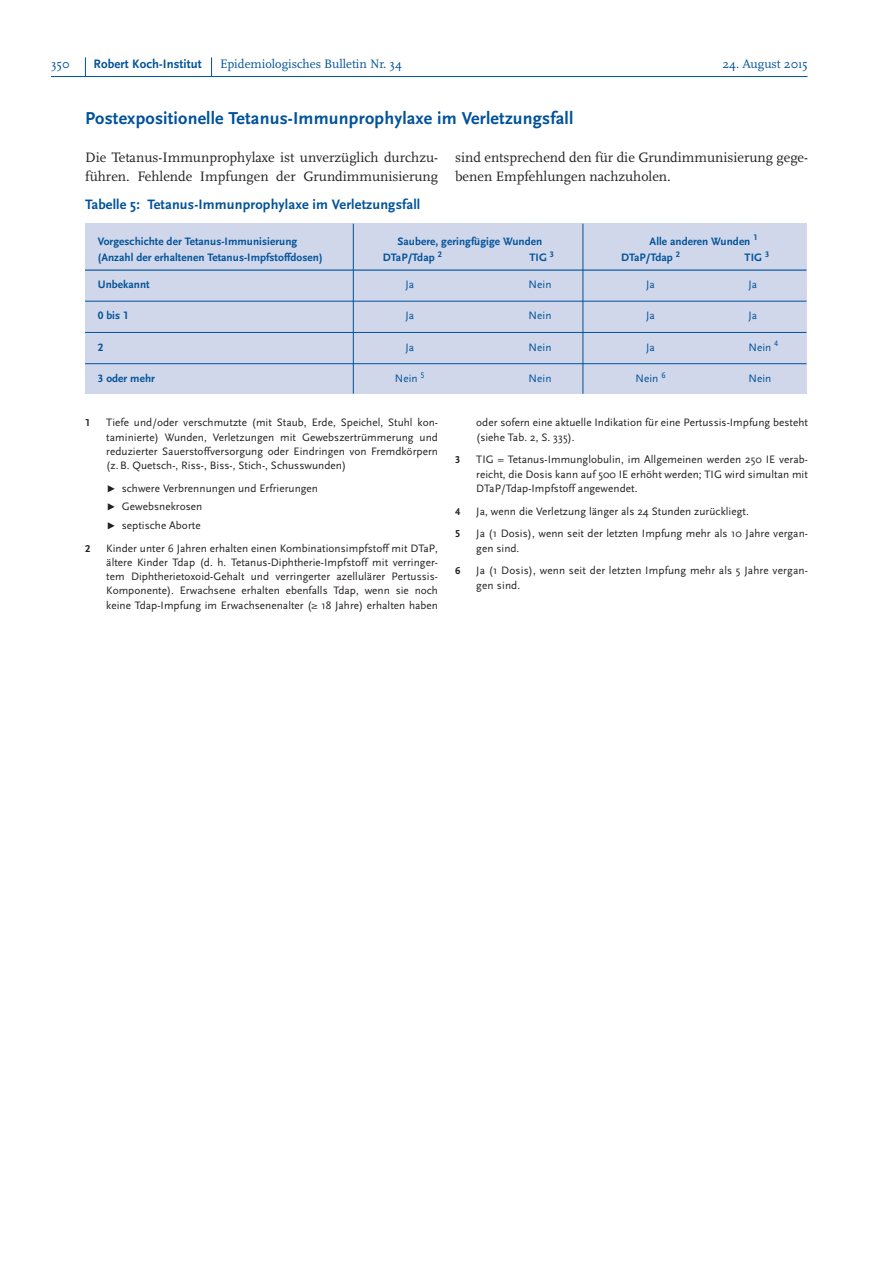
<style>
.page{position:relative;width:893px;height:1263px;background:#fff}
.page>*{position:absolute;margin:0;border:0;box-sizing:border-box;transform-origin:0 0}
.Fließtext_Überschrif{font:700 18px "Scala Sans Pro";letter-spacing:.01em;color:#01529a}
.Fliesstext{font:14.25px/18.8px "Scala Pro";color:#231f20}
.Fließtext_Überschrif-2{font:700 14.25px "Scala Sans Pro";letter-spacing:.01em;color:#01529a}
.t1{font:12.75px "Scala Pro";color:#01529a}
.t2{font:700 12.75px "Scala Sans Pro";letter-spacing:.01em;color:#01529a}
.Text_klein_schwarz{font:11.25px/14.2px "Scala Sans Pro";letter-spacing:.005em;color:#231f20;text-align:justify}
.Text_klein_schwarz_b{font:700 11.25px "Scala Sans Pro";letter-spacing:.005em;color:#01529a}
.Text_klein_schwarz-2{font:11.25px/14.2px "Scala Sans";letter-spacing:.015em;color:#231f20}
.Text_klein_schwarz-3{font:11.25px "Scala Sans Pro";letter-spacing:.005em;color:#01529a}
.Text_klein_schwarz-4{font:700 11.25px "Scala Sans Pro";letter-spacing:.005em;color:#01529a}
.Text_klein_schwarz-5{font:700 10.5px "Scala Sans Pro";color:#231f20}
.s1{font-size:9.75px}
</style>
<div class="page">
<svg style="left:85px;top:57px;width:1px;height:19px"></svg>
<svg style="left:211px;top:57px;width:1px;height:19px"></svg>
<hr style="left:51px;top:76px;width:756px;height:1px;background:#01529a">
<div style="left:85px;top:224px;width:721px;height:170px;background:#d0d7ea"></div>
<hr style="left:85px;top:270px;width:721px;height:1px;background:#01529a">
<hr style="left:85px;top:301px;width:721px;height:1px;background:#01529a">
<hr style="left:85px;top:332px;width:721px;height:1px;background:#01529a">
<hr style="left:85px;top:363px;width:721px;height:1px;background:#01529a">
<hr style="left:583px;top:224px;width:1px;height:170px;background:#01529a">
<hr style="left:353px;top:224px;width:1px;height:170px;background:#01529a">
<p class="t1" style="left:51px;top:56px;width:20px">350</p>
<p class="t2" style="left:94px;top:56px;width:110px">Robert Koch-Institut</p>
<p class="t1" style="left:220px;top:56px;width:184px">Epidemiologisches Bulletin Nr. 34</p>
<p class="t1" style="left:722px;top:56px;width:87px">24. August 2015</p>
<p class="Fließtext_Überschrif" style="left:85px;top:108px;width:490px">Postexpositionelle Tetanus-Immunprophylaxe im Verletzungsfall</p>
<p class="Fliesstext" style="left:85px;top:148px;width:354px">Die Tetanus-Immunprophylaxe ist unverzüglich durchzu&shy;führen. Fehlende Impfungen der Grundimmunisierung</p>
<p class="Fliesstext" style="left:455px;top:148px;width:354px">sind entsprechend den für die Grundimmunisierung gege&shy;benen Empfehlungen nachzuholen.</p>
<p class="Fließtext_Überschrif-2" style="left:85px;top:196px;width:337px">Tabelle 5: Tetanus-Immunprophylaxe im Verletzungsfall</p>
<p class="Text_klein_schwarz_b" style="left:98px;top:234px;width:201px">Vorgeschichte der Tetanus-Immunisierung</p>
<p class="Text_klein_schwarz_b" style="left:397px;top:234px;width:146px">Saubere, geringfügige Wunden</p>
<p class="Text_klein_schwarz_b" style="left:650px;top:234px;width:109px">Alle anderen Wunden <sup>1</sup></p>
<p class="Text_klein_schwarz_b" style="left:98px;top:251px;width:226px">(Anzahl der erhaltenen Tetanus-Impfstoffdosen)</p>
<p class="Text_klein_schwarz_b" style="left:383px;top:251px;width:61px">DTaP/Tdap <sup>2</sup></p>
<p class="Text_klein_schwarz_b" style="left:529px;top:251px;width:26px">TIG <sup>3</sup></p>
<p class="Text_klein_schwarz_b" style="left:621px;top:251px;width:61px">DTaP/Tdap <sup>2</sup></p>
<p class="Text_klein_schwarz_b" style="left:744px;top:251px;width:26px">TIG <sup>3</sup></p>
<p class="Text_klein_schwarz-4" style="left:98px;top:278px;width:53px">Unbekannt</p>
<p class="Text_klein_schwarz-3" style="left:405px;top:278px;width:10px">Ja</p>
<p class="Text_klein_schwarz-3" style="left:529px;top:278px;width:24px">Nein</p>
<p class="Text_klein_schwarz-3" style="left:646px;top:278px;width:10px">Ja</p>
<p class="Text_klein_schwarz-3" style="left:748px;top:278px;width:10px">Ja</p>
<p class="Text_klein_schwarz-4" style="left:98px;top:309px;width:32px">0 bis 1</p>
<p class="Text_klein_schwarz-3" style="left:405px;top:309px;width:10px">Ja</p>
<p class="Text_klein_schwarz-3" style="left:529px;top:309px;width:24px">Nein</p>
<p class="Text_klein_schwarz-3" style="left:646px;top:309px;width:10px">Ja</p>
<p class="Text_klein_schwarz-3" style="left:748px;top:309px;width:10px">Ja</p>
<p class="Text_klein_schwarz-4" style="left:98px;top:340px;width:7px">2</p>
<p class="Text_klein_schwarz-3" style="left:405px;top:340px;width:10px">Ja</p>
<p class="Text_klein_schwarz-3" style="left:529px;top:340px;width:24px">Nein</p>
<p class="Text_klein_schwarz-3" style="left:646px;top:340px;width:10px">Ja</p>
<p class="Text_klein_schwarz-3" style="left:748px;top:340px;width:32px">Nein <sup>4</sup></p>
<p class="Text_klein_schwarz-4" style="left:98px;top:372px;width:59px">3 oder mehr</p>
<p class="Text_klein_schwarz-3" style="left:395px;top:372px;width:32px">Nein <sup>5</sup></p>
<p class="Text_klein_schwarz-3" style="left:529px;top:372px;width:24px">Nein</p>
<p class="Text_klein_schwarz-3" style="left:635px;top:372px;width:32px">Nein <sup>6</sup></p>
<p class="Text_klein_schwarz-3" style="left:748px;top:372px;width:24px">Nein</p>
<p class="Text_klein_schwarz-5" style="left:85px;top:417px;width:7px">1</p>
<p class="Text_klein_schwarz" style="left:106px;top:415px;width:333px">Tiefe und/oder verschmutzte (mit Staub, Erde, Speichel, Stuhl kon&shy;taminierte) Wunden, Verletzungen mit Gewebszertrümmerung und reduzierter Sauerstoffversorgung oder Eindringen von Fremdkörpern (z.B. Quetsch-, Riss-, Biss-, Stich-, Schusswunden)</p>
<p class="Text_klein_schwarz" style="left:106px;top:481px;width:213px"><span class="s1">▶</span> schwere Verbrennungen und Erfrierungen</p>
<p class="Text_klein_schwarz" style="left:106px;top:499px;width:97px"><span class="s1">▶</span> Gewebsnekrosen</p>
<p class="Text_klein_schwarz" style="left:106px;top:518px;width:96px"><span class="s1">▶</span> septische Aborte</p>
<p class="Text_klein_schwarz-5" style="left:85px;top:542px;width:7px">2</p>
<p class="Text_klein_schwarz" style="left:106px;top:541px;width:333px">Kinder unter 6 Jahren erhalten einen Kombinationsimpfstoff mit DTaP, ältere Kinder Tdap (d. h. Tetanus-Diphtherie-Impfstoff mit verringer&shy;tem Diphtherietoxoid-Gehalt und verringerter azellulärer Pertussis-Komponente). Erwachsene erhalten ebenfalls Tdap, wenn sie noch keine Tdap-Impfung im Erwachsenenalter (≥ 18 Jahre) erhalten haben</p>
<p class="Text_klein_schwarz" style="left:476px;top:415px;width:333px">oder sofern eine aktuelle Indikation für eine Pertussis-Impfung besteht (siehe Tab. 2, S. 335).</p>
<p class="Text_klein_schwarz-5" style="left:455px;top:454px;width:7px">3</p>
<p class="Text_klein_schwarz" style="left:476px;top:452px;width:333px">TIG = Tetanus-Immunglobulin, im Allgemeinen werden 250 IE verab&shy;reicht, die Dosis kann auf 500 IE erhöht werden; TIG wird simultan mit DTaP/Tdap-Impfstoff angewendet.</p>
<p class="Text_klein_schwarz-5" style="left:455px;top:505px;width:7px">4</p>
<p class="Text_klein_schwarz" style="left:476px;top:504px;width:274px">Ja, wenn die Verletzung länger als 24 Stunden zurückliegt.</p>
<p class="Text_klein_schwarz-5" style="left:455px;top:528px;width:7px">5</p>
<p class="Text_klein_schwarz" style="left:476px;top:526px;width:333px">Ja (1 Dosis), wenn seit der letzten Impfung mehr als 10 Jahre vergan&shy;gen sind.</p>
<p class="Text_klein_schwarz-5" style="left:455px;top:565px;width:7px">6</p>
<p class="Text_klein_schwarz-2" style="left:476px;top:564px;width:333px">Ja (1 Dosis), wenn seit der letzten Impfung mehr als 5 Jahre vergan&shy;gen sind.</p>
</div>
